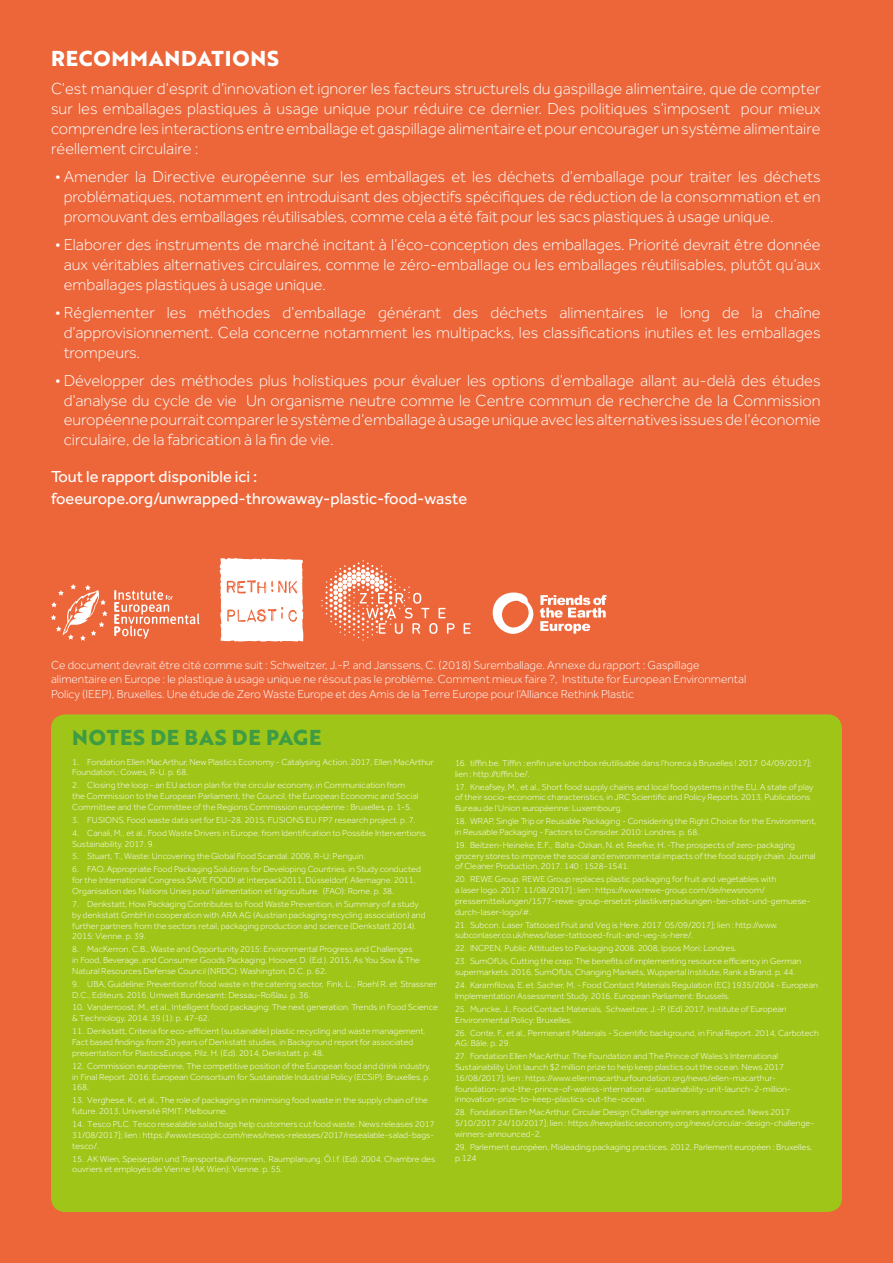
<style>
.page{position:relative;width:893px;height:1263px;background:#ec663a}
.page>*{position:absolute;margin:0;border:0;box-sizing:border-box;transform-origin:0 0}
.t1{font:700 21px "Brother 1816 Extra";letter-spacing:.04em;color:#3e9c44}
.t2{font:700 21px "Brother 1816 Extra";letter-spacing:.04em;color:#fff}
.t3{font:300 16.5px/19.8px "Effra";color:#fff;text-align:justify}
.t4{font:16.5px/21.6px "Effra";color:#fff}
.t5{font:300 12px/14.4px "Effra";color:#fff}
.t6{font:300 9px/10.8px "Effra";color:#fff}
</style>
<div class="page">
<div style="left:51px;top:714px;width:791px;height:498px;background:#a0c519;border-radius:14px"></div>
<svg style="left:114px;top:590px;width:86px;height:49px"></svg>
<svg style="left:51px;top:584px;width:56px;height:57px"></svg>
<svg style="left:220px;top:558px;width:84px;height:84px;background:#fcece7"></svg>
<svg style="left:464px;top:623px;width:7px;height:11px"></svg>
<svg style="left:321px;top:560px;width:134px;height:81px"></svg>
<svg style="left:492px;top:592px;width:41px;height:42px"></svg>
<svg style="left:540px;top:595px;width:67px;height:39px"></svg>
<h1 class="t2" style="left:51px;top:42px;width:229px">RECOMMANDATIONS</h1>
<p class="t3" style="left:51px;top:79px;width:771px">C’est manquer d’esprit d’innovation et ignorer les facteurs structurels du gaspillage alimentaire, que de compter sur les emballages plastiques à usage unique pour réduire ce dernier. Des politiques s’imposent pour mieux comprendre les interactions entre emballage et gaspillage alimentaire et pour encourager un système alimentaire réellement circulaire :</p>
<p class="t3" style="left:64px;top:167px;width:758px;text-indent:-8px">• Amender la Directive européenne sur les emballages et les déchets d’emballage pour traiter les déchets problématiques, notamment en introduisant des objectifs spécifiques de réduction de la consommation et en promouvant des emballages réutilisables, comme cela a été fait pour les sacs plastiques à usage unique.</p>
<p class="t3" style="left:64px;top:235px;width:758px;text-indent:-8px">• Elaborer des instruments de marché incitant à l’éco-conception des emballages. Priorité devrait être donnée aux véritables alternatives circulaires, comme le zéro-emballage ou les emballages réutilisables, plutôt qu’aux emballages plastiques à usage unique.</p>
<h2 class="t3" style="left:64px;top:302px;width:758px;text-indent:-8px">• Réglementer les méthodes d’emballage générant des déchets alimentaires le long de la chaîne d’approvisionnement. Cela concerne notamment les multipacks, les classifications inutiles et les emballages trompeurs.</h2>
<p class="t3" style="left:64px;top:370px;width:758px;text-indent:-8px">• Développer des méthodes plus holistiques pour évaluer les options d’emballage allant au-delà des études d’analyse du cycle de vie Un organisme neutre comme le Centre commun de recherche de la Commission européenne pourrait comparer le système d’emballage à usage unique avec les alternatives issues de l’économie circulaire, de la fabrication à la fin de vie.</p>
<h2 class="t4" style="left:51px;top:466px;width:418px">Tout le rapport disponible ici : foeeurope.org/unwrapped-throwaway-plastic-food-waste</h2>
<p class="t5" style="left:51px;top:657px;width:697px">Ce document devrait être cité comme suit : Schweitzer, J.-P. and Janssens, C. (2018) Suremballage. Annexe du rapport : Gaspillage alimentaire en Europe : le plastique à usage unique ne résout pas le problème. Comment mieux faire ?, Institute for European Environmental<br>Policy (IEEP), Bruxelles. Une étude de Zero Waste Europe et des Amis de la Terre Europe pour l’Alliance Rethink Plastic</p>
<h1 class="t1" style="left:72px;top:721px;width:251px">NOTES DE BAS DE PAGE</h1>
<p class="t6" style="left:72px;top:756px;width:363px">1. Fondation Ellen MacArthur, New Plastics Economy - Catalysing Action. 2017, Ellen MacArthur<br>Foundation,: Cowes, R-U. p. 68.</p>
<p class="t6" style="left:72px;top:780px;width:348px">2. Closing the loop - an EU action plan for the circular economy, in Communication from the Commission to the European Parliament, the Council, the European Economic and Social<br>Committee and the Committee of the Regions Commission européenne : Bruxelles. p. 1-5.</p>
<p class="t6" style="left:72px;top:814px;width:345px">3. FUSIONS, Food waste data set for EU-28. 2015, FUSIONS EU FP7 research project. p. 7.</p>
<p class="t6" style="left:72px;top:827px;width:356px">4. Canali, M., et al., Food Waste Drivers in Europe, from Identification to Possible Interventions.<br>Sustainability, 2017. 9.</p>
<p class="t6" style="left:72px;top:851px;width:295px">5. Stuart, T., Waste: Uncovering the Global Food Scandal. 2009, R-U: Penguin.</p>
<p class="t6" style="left:72px;top:864px;width:350px">6. FAO, Appropriate Food Packaging Solutions for Developing Countries, in Study conducted for the International Congress SAVE FOOD! at Interpack2011, Düsseldorf, Allemagne. 2011,<br>Organisation des Nations Unies pour l’alimentation et l’agriculture. (FAO): Rome. p. 38.</p>
<p class="t6" style="left:72px;top:898px;width:355px">7. Denkstatt, How Packaging Contributes to Food Waste Prevention, in Summary of a study by denkstatt GmbH in cooperation with ARA AG (Austrian packaging recycling association) and further partners from the sectors retail, packaging production and science (Denkstatt 2014).<br>2015: Vienne. p. 39.</p>
<p class="t6" style="left:72px;top:944px;width:349px">8. MacKerron, C.B., Waste and Opportunity 2015: Environmental Progress and Challenges in Food, Beverage, and Consumer Goods Packaging, Hoover, D. (Ed.). 2015, As You Sow &amp; The<br>Natural Resources Defense Council (NRDC): Washington, D.C. p. 62.</p>
<p class="t6" style="left:72px;top:978px;width:366px">9. UBA, Guideline: Prevention of food waste in the catering sector, Fink, L. , Roehl R. et Strassner<br>D.C., Editeurs. 2016, Umwelt Bundesamt: Dessau-Roßlau. p. 36.</p>
<p class="t6" style="left:72px;top:1002px;width:367px">10. Vanderroost, M., et al., Intelligent food packaging: The next generation. Trends in Food Science &amp; Technology, 2014. 39 (1): p. 47-62.</p>
<p class="t6" style="left:72px;top:1026px;width:355px">11. Denkstatt, Criteria for eco-efficient (sustainable) plastic recycling and waste management.<br>Fact based findings from 20 years of Denkstatt studies, in Background report for associated presentation for PlasticsEurope, Pilz, H. (Ed). 2014, Denkstatt. p. 48.</p>
<p class="t6" style="left:72px;top:1060px;width:360px;text-align:justify">12. Commission européenne, The competitive position of the European food and drink industry, in Final Report. 2016, European Consortium for Sustainable Industrial Policy (ECSIP): Bruxelles. p.<br>168.</p>
<p class="t6" style="left:72px;top:1095px;width:357px">13. Verghese, K., et al., The role of packaging in minimising food waste in the supply chain of the future. 2013, Université RMIT: Melbourne.</p>
<p class="t6" style="left:72px;top:1118px;width:364px;text-align:justify">14. Tesco PLC. Tesco resealable salad bags help customers cut food waste. News releases 2017<br>31/08/2017]; lien : https://www.tescoplc.com/news/news-releases/2017/resealable-salad-bags&shy;tesco/.</p>
<p class="t6" style="left:72px;top:1153px;width:364px">15. AK Wien, Speiseplan und Transportaufkommen, Raumplanung, Ö.I.f. (Ed). 2004, Chambre des ouvriers et employés de Vienne (AK Wien): Vienne. p. 55.</p>
<p class="t6" style="left:455px;top:757px;width:358px">16. tiffin.be. Tiffin : enfin une lunchbox réutilisable dans l’horeca à Bruxelles ! 2017 04/09/2017]; lien : http://tiffin.be/.</p>
<p class="t6" style="left:455px;top:781px;width:360px">17. Kneafsey, M., et al., Short food supply chains and local food systems in the EU. A state of play of their socio-economic characteristics, in JRC Scientific and Policy Reports. 2013, Publications<br>Bureau de l’Union européenne: Luxembourg.</p>
<p class="t6" style="left:455px;top:816px;width:363px">18. WRAP, Single Trip or Reusable Packaging - Considering the Right Choice for the Environment, in Reusable Packaging - Factors to Consider. 2010: Londres. p. 68.</p>
<p class="t6" style="left:455px;top:839px;width:362px">19. Beitzen-Heineke, E.F., Balta-Ozkan, N. et Reefke, H. -The prospects of zero-packaging grocery stores to improve the social and environmental impacts of the food supply chain. Journal of Cleaner Production, 2017. 140 : 1528-1541.</p>
<p class="t6" style="left:455px;top:874px;width:357px">20. REWE Group. REWE Group replaces plastic packaging for fruit and vegetables with<br>a laser logo. 2017 11/08/2017] ; lien : https://www.rewe-group.com/de/newsroom/ pressemitteilungen/1577-rewe-group-ersetzt-plastikverpackungen-bei-obst-und-gemuese&shy;durch-laser-logo/#.</p>
<p class="t6" style="left:455px;top:919px;width:324px">21. Subcon. Laser Tattooed Fruit and Veg is Here. 2017 05/09/2017]; lien : http://www. subconlaser.co.uk/news/laser-tattooed-fruit-and-veg-is-here/.</p>
<p class="t6" style="left:455px;top:943px;width:283px">22. INCPEN, Public Attitudes to Packaging 2008. 2008, Ipsos Mori: Londres.</p>
<p class="t6" style="left:455px;top:956px;width:348px">23. SumOfUs, Cutting the crap: The benefits of implementing resource efficiency in German supermarkets. 2016, SumOfUs, Changing Markets, Wuppertal Institute, Rank a Brand. p. 44.</p>
<p class="t6" style="left:455px;top:980px;width:364px">24. Karamfilova, E. et Sacher, M. - Food Contact Materials Regulation (EC) 1935/2004 - European<br>Implementation Assessment Study. 2016, European Parliament: Brussels.</p>
<p class="t6" style="left:455px;top:1003px;width:333px">25. Muncke, J., Food Contact Materials, Schweitzer, J.-P. (Ed) 2017, Institute of European<br>Environmental Policy: Bruxelles.</p>
<p class="t6" style="left:455px;top:1027px;width:365px">26. Conte, F., et al., Permenant Materials - Scientific background, in Final Report. 2014, Carbotech<br>AG: Bâle. p. 29.</p>
<p class="t6" style="left:455px;top:1051px;width:337px">27. Fondation Ellen MacArthur. The Foundation and The Prince of Wales’s International Sustainability Unit launch $2 million prize to help keep plastics out the ocean. News 2017<br>16/08/2017]; lien : https://www.ellenmacarthurfoundation.org/news/ellen-macarthur&shy;foundation-and-the-prince-of-waless-international-sustainability-unit-launch-2-million&shy;innovation-prize-to-keep-plastics-out-the-ocean.</p>
<p class="t6" style="left:455px;top:1107px;width:361px">28. Fondation Ellen MacArthur. Circular Design Challenge winners announced. News 2017<br>5/10/2017 24/10/2017]; lien : https://newplasticseconomy.org/news/circular-design-challenge&shy;winners-announced-2.</p>
<p class="t6" style="left:455px;top:1141px;width:359px">29. Parlement européen, Misleading packaging practices. 2012, Parlement européen : Bruxelles. p.124</p>
</div>
